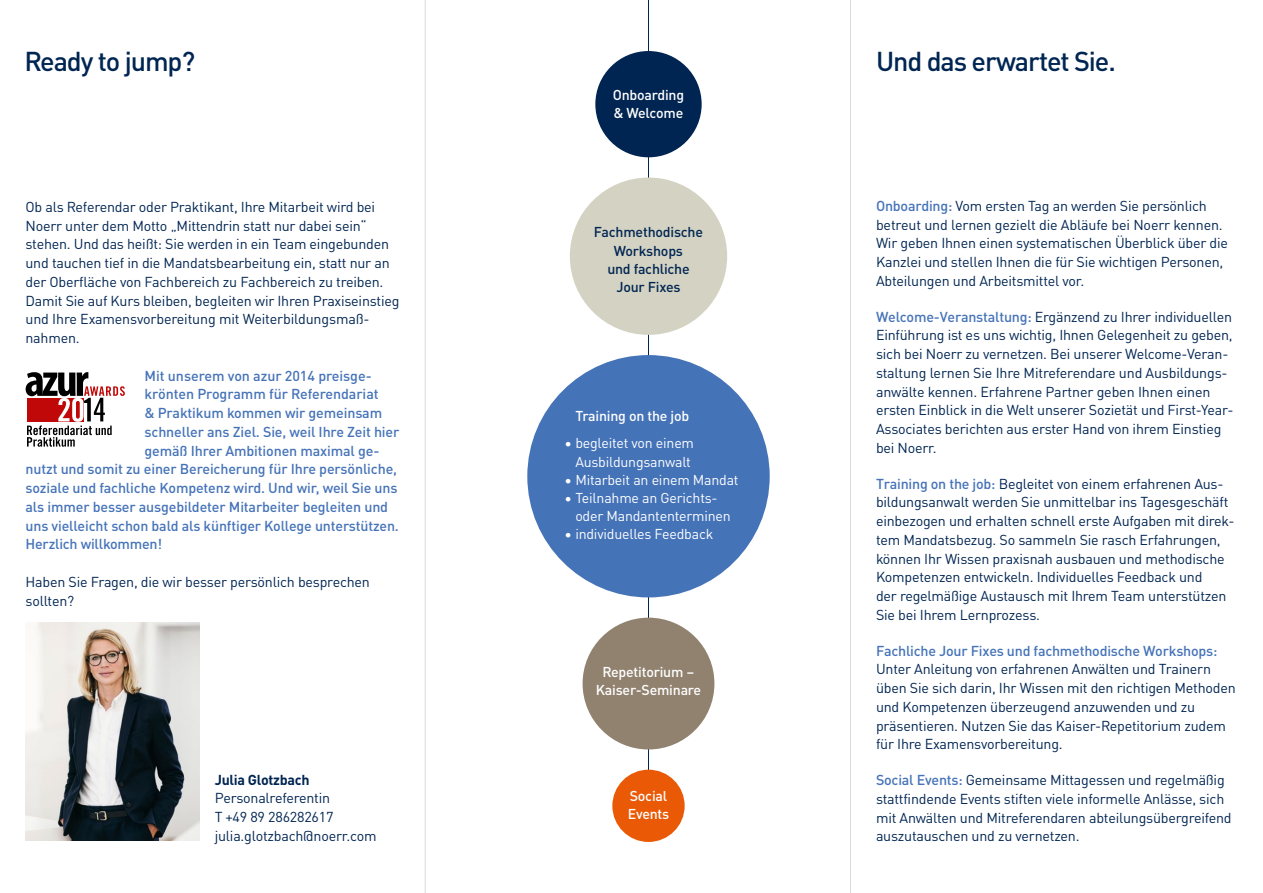
<style>
.page{position:relative;width:1263px;height:893px;background:#fff}
.page>*{position:absolute;margin:0;border:0;box-sizing:border-box;transform-origin:0 0}
.t1{font:500 27px "DINOT";letter-spacing:-.04em;color:#002552}
.t2{font:14.25px/18.8px "DINOT";letter-spacing:-.015em;color:#002552}
.t3{font:500 14.25px "DINOT";letter-spacing:-.01em;color:#4573b8}
.t4{font:700 14.25px "DINOT";letter-spacing:-.02em;color:#002552}
.t5{font:14.1px/18.1px "DINOT";letter-spacing:-.015em;color:#fff;text-align:center}
.t6{font:500 14.1px/18.1px "DINOT";letter-spacing:-.015em;color:#fff}
.t7{font:500 14.1px/18.1px "DINOT";letter-spacing:-.015em;color:#002552;text-align:center}
.s1{font-weight:500;color:#4573b8}
</style>
<div class="page">
<hr style="left:648px;top:0;width:1px;height:833px;background:#002552">
<div style="left:612px;top:770px;width:73px;height:72px;background:#ea5a06;border-radius:50%"></div>
<div style="left:595px;top:51px;width:107px;height:106px;background:#002552;border-radius:50%"></div>
<div style="left:583px;top:618px;width:131px;height:131px;background:#918270;border-radius:50%"></div>
<div style="left:570px;top:178px;width:157px;height:157px;background:#d4d2c2;border-radius:50%"></div>
<div style="left:527px;top:355px;width:243px;height:242px;background:#4573b8;border-radius:50%"></div>
<img style="left:26px;top:623px;width:174px;height:218px">
<svg style="left:26px;top:372px;width:99px;height:75px"></svg>
<hr style="left:425px;top:0;width:1px;height:893px;background:#dadada">
<hr style="left:850px;top:0;width:1px;height:893px;background:#dadada">
<h1 class="t1" style="left:24px;top:40px;width:172px">Ready to jump?</h1>
<p class="t2" style="left:26px;top:196px;width:376px">Ob als Referendar oder Praktikant, Ihre Mitarbeit wird bei Noerr unter dem Motto „Mittendrin statt nur dabei sein“ stehen. Und das heißt: Sie werden in ein Team eingebunden und tauchen tief in die Mandatsbearbeitung ein, statt nur an der Oberfläche von Fachbereich zu Fachbereich zu treiben.<br>Damit Sie auf Kurs bleiben, begleiten wir Ihren Praxiseinstieg und Ihre Examensvorbereitung mit Weiterbildungsmaß&shy;nahmen.</p>
<p class="t3" style="left:145px;top:364px;width:229px">Mit unserem von azur 2014 preisge-</p>
<p class="t3" style="left:145px;top:383px;width:236px">krönten Programm für Referendariat</p>
<p class="t3" style="left:145px;top:402px;width:239px">&amp; Praktikum kommen wir gemeinsam</p>
<p class="t3" style="left:145px;top:421px;width:256px">schneller ans Ziel. Sie, weil Ihre Zeit hier</p>
<p class="t3" style="left:145px;top:439px;width:236px">gemäß Ihrer Ambitionen maximal ge-</p>
<p class="t3" style="left:26px;top:458px;width:373px">nutzt und somit zu einer Bereicherung für Ihre persönliche,</p>
<p class="t3" style="left:26px;top:477px;width:374px">soziale und fachliche Kompetenz wird. Und wir, weil Sie uns</p>
<p class="t3" style="left:26px;top:496px;width:364px">als immer besser ausgebildeter Mitarbeiter begleiten und</p>
<p class="t3" style="left:26px;top:514px;width:375px">uns vielleicht schon bald als künftiger Kollege unterstützen.</p>
<p class="t3" style="left:26px;top:533px;width:138px">Herzlich willkommen!</p>
<p class="t2" style="left:26px;top:571px;width:346px">Haben Sie Fragen, die wir besser persönlich besprechen sollten?</p>
<p class="t4" style="left:215px;top:768px;width:96px">Julia Glotzbach</p>
<p class="t2" style="left:215px;top:788px;width:163px">Personalreferentin<br>T +49 89 286282617 julia.glotzbach@noerr.com</p>
<p class="t6" style="left:613px;top:85px;width:73px">Onboarding &amp; Welcome</p>
<p class="t7" style="left:594px;top:222px;width:111px">Fachmethodische<br>Workshops<br>und fachliche<br>Jour Fixes</p>
<p class="t6" style="left:575px;top:405px;width:115px">Training on the job</p>
<p class="t5" style="left:564px;top:433px;width:131px">• begleitet von einem<br>Ausbildungsanwalt</p>
<p class="t5" style="left:564px;top:470px;width:176px">• Mitarbeit an einem Mandat</p>
<p class="t5" style="left:575px;top:488px;width:157px;text-align:left;text-indent:-11px">• Teilnahme an Gerichts&shy;oder Mandantenterminen</p>
<p class="t5" style="left:564px;top:524px;width:150px">• individuelles Feedback</p>
<p class="t6" style="left:596px;top:662px;width:107px;text-align:center">Repetitorium –<br>Kaiser-Seminare</p>
<p class="t6" style="left:628px;top:786px;width:43px">Social<br>Events</p>
<h1 class="t1" style="left:876px;top:40px;width:241px">Und das erwartet Sie.</h1>
<p class="t2" style="left:876px;top:195px;width:354px"><span class="s1">Onboarding:</span> Vom ersten Tag an werden Sie persönlich betreut und lernen gezielt die Abläufe bei Noerr kennen.<br>Wir geben Ihnen einen systematischen Überblick über die Kanzlei und stellen Ihnen die für Sie wichtigen Personen, Abteilungen und Arbeitsmittel vor.</p>
<p class="t2" style="left:876px;top:306px;width:359px"><span class="s1">Welcome-Veranstaltung:</span> Ergänzend zu Ihrer individuellen Einführung ist es uns wichtig, Ihnen Gelegenheit zu geben, sich bei Noerr zu vernetzen. Bei unserer Welcome-Veran&shy;staltung lernen Sie Ihre Mitreferendare und Ausbildungs&shy;anwälte kennen. Erfahrene Partner geben Ihnen einen ersten Einblick in die Welt unserer Sozietät und First-Year-Associates berichten aus erster Hand von ihrem Einstieg bei Noerr.</p>
<p class="t2" style="left:876px;top:473px;width:360px"><span class="s1">Training on the job:</span> Begleitet von einem erfahrenen Aus&shy;bildungsanwalt werden Sie unmittelbar ins Tagesgeschäft einbezogen und erhalten schnell erste Aufgaben mit direk&shy;tem Mandatsbezug. So sammeln Sie rasch Erfahrungen, können Ihr Wissen praxisnah ausbauen und methodische Kompetenzen entwickeln. Individuelles Feedback und<br>der regelmäßige Austausch mit Ihrem Team unterstützen Sie bei Ihrem Lernprozess.</p>
<p class="t3" style="left:876px;top:639px;width:343px">Fachliche Jour Fixes und fachmethodische Workshops:</p>
<p class="t2" style="left:876px;top:659px;width:361px">Unter Anleitung von erfahrenen Anwälten und Trainern üben Sie sich darin, Ihr Wissen mit den richtigen Methoden und Kompetenzen überzeugend anzuwenden und zu präsentieren. Nutzen Sie das Kaiser-Repetitorium zudem für Ihre Examensvorbereitung.</p>
<p class="t2" style="left:876px;top:770px;width:357px"><span class="s1">Social Events:</span> Gemeinsame Mittagessen und regelmäßig stattfindende Events stiften viele informelle Anlässe, sich mit Anwälten und Mitreferendaren abteilungsübergreifend auszutauschen und zu vernetzen.</p>
</div>
